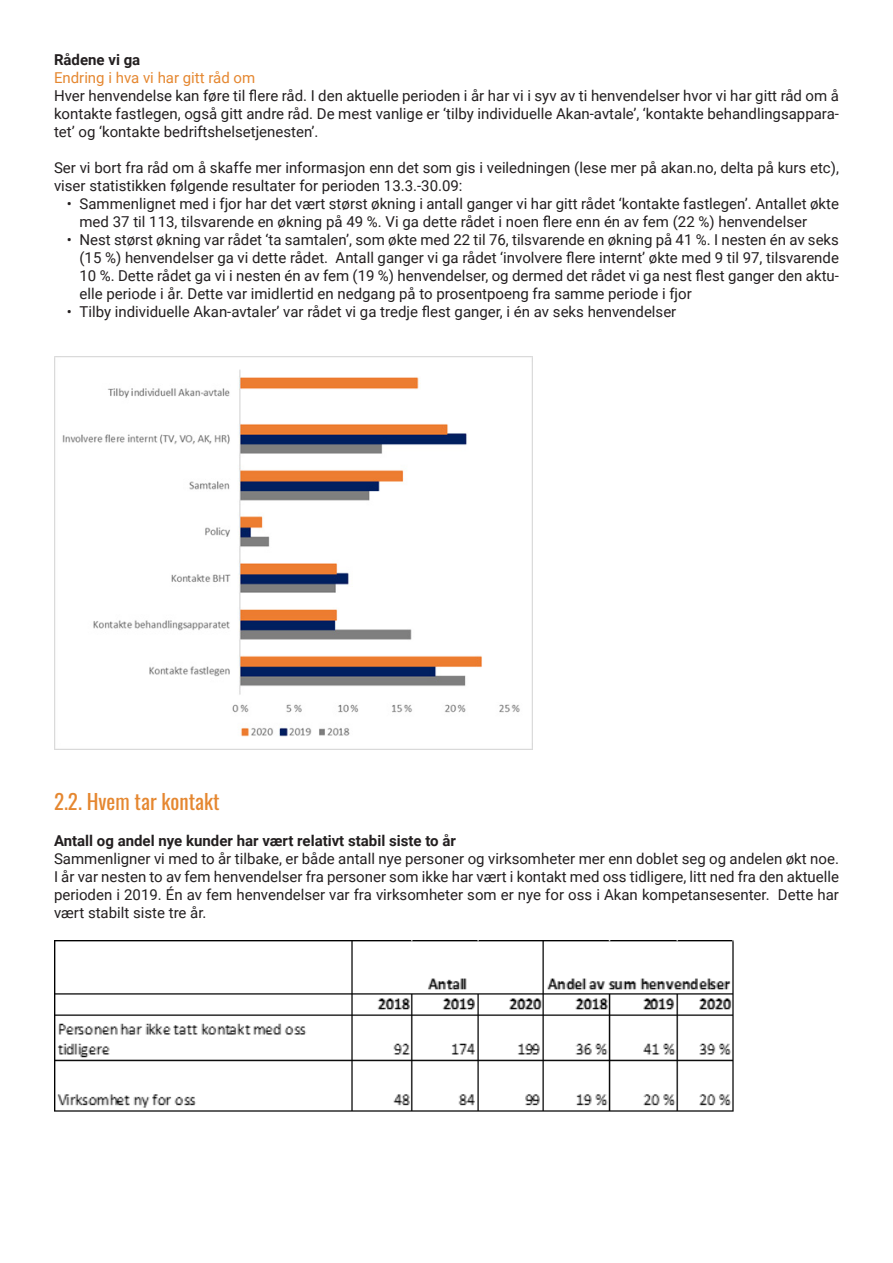
<style>
.page{position:relative;width:893px;height:1263px;background:#fff}
.page>*{position:absolute;margin:0;border:0;box-sizing:border-box;transform-origin:0 0}
.t1{font:21px "Oswald";color:#e58730}
.t2{font:15px/18px "Roboto";color:#231f20;text-align:justify}
.t3{font:700 15px "Roboto";color:#231f20}
.t4{font:15px "Roboto";color:#e58730}
</style>
<div class="page">
<img style="left:54px;top:356px;width:478px;height:393px">
<img style="left:55px;top:940px;width:678px;height:171px">
<p class="t3" style="left:54px;top:49px;width:88px">Rådene vi ga</p>
<p class="t4" style="left:54px;top:67px;width:203px">Endring i hva vi har gitt råd om</p>
<p class="t2" style="left:54px;top:86px;width:786px">Hver henvendelse kan føre til flere råd. I den aktuelle perioden i år har vi i syv av ti henvendelser hvor vi har gitt råd om å kontakte fastlegen, også gitt andre råd. De mest vanlige er ‘tilby individuelle Akan-avtale’, ‘kontakte behandlingsappara&shy;tet’ og ‘kontakte bedriftshelsetjenesten’.</p>
<p class="t2" style="left:54px;top:158px;width:786px">Ser vi bort fra råd om å skaffe mer informasjon enn det som gis i veiledningen (lese mer på akan.no, delta på kurs etc), viser statistikken følgende resultater for perioden 13.3.-30.09:</p>
<p class="t2" style="left:80px;top:194px;width:761px;text-indent:-13px">• Sammenlignet med i fjor har det vært størst økning i antall ganger vi har gitt rådet ‘kontakte fastlegen’. Antallet økte med 37 til 113, tilsvarende en økning på 49 %. Vi ga dette rådet i noen flere enn én av fem (22 %) henvendelser</p>
<p class="t2" style="left:80px;top:230px;width:761px;text-indent:-13px">• Nest størst økning var rådet ‘ta samtalen’, som økte med 22 til 76, tilsvarende en økning på 41 %. I nesten én av seks (15 %) henvendelser ga vi dette rådet. Antall ganger vi ga rådet ‘involvere flere internt’ økte med 9 til 97, tilsvarende 10 %. Dette rådet ga vi i nesten én av fem (19 %) henvendelser, og dermed det rådet vi ga nest flest ganger den aktu&shy;elle periode i år. Dette var imidlertid en nedgang på to prosentpoeng fra samme periode i fjor</p>
<p class="t2" style="left:67px;top:302px;width:611px">• Tilby individuelle Akan-avtaler’ var rådet vi ga tredje flest ganger, i én av seks henvendelser</p>
<p class="t1" style="left:54px;top:783px;width:167px">2.2. Hvem tar kontakt</p>
<p class="t3" style="left:54px;top:830px;width:403px">Antall og andel nye kunder har vært relativt stabil siste to år</p>
<p class="t2" style="left:54px;top:849px;width:786px">Sammenligner vi med to år tilbake, er både antall nye personer og virksomheter mer enn doblet seg og andelen økt noe.<br>I år var nesten to av fem henvendelser fra personer som ikke har vært i kontakt med oss tidligere, litt ned fra den aktuelle perioden i 2019. Én av fem henvendelser var fra virksomheter som er nye for oss i Akan kompetansesenter. Dette har vært stabilt siste tre år.</p>
</div>
